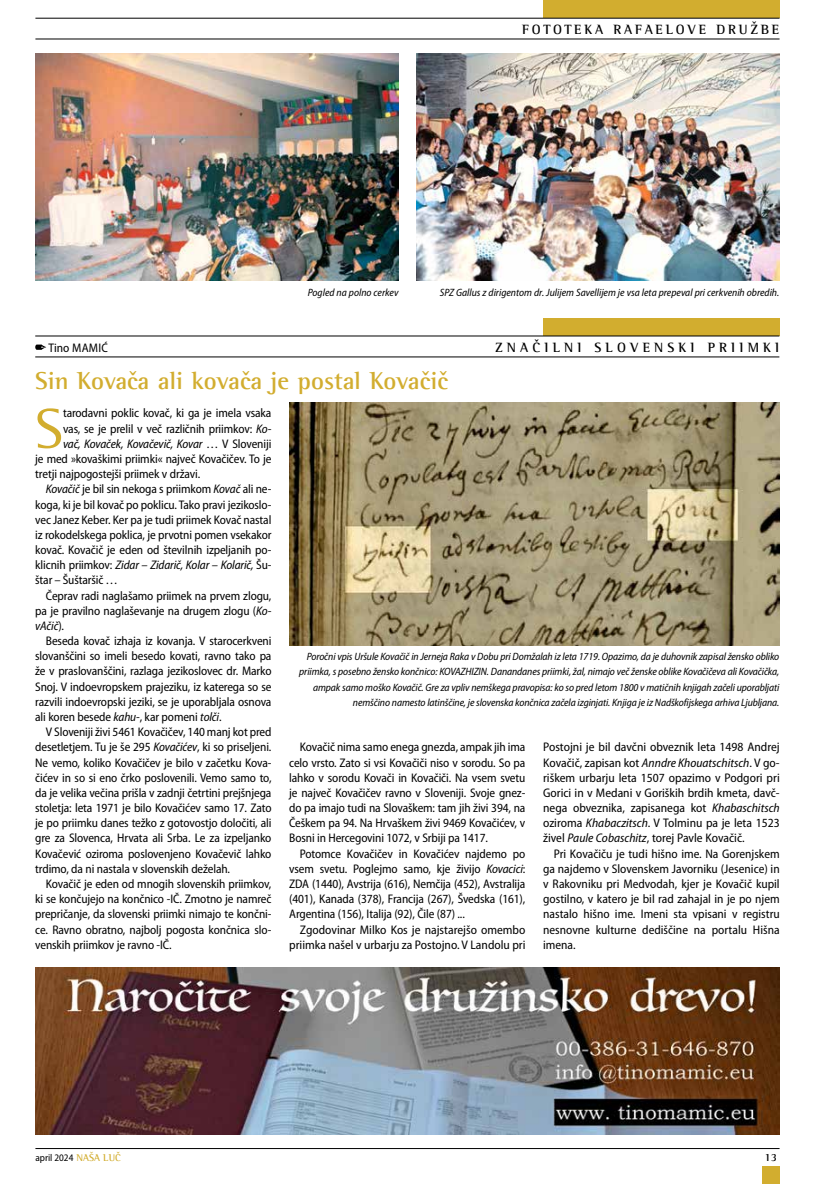
<style>
.page{position:relative;width:815px;height:1184px;background:#fff}
.page>*{position:absolute;margin:0;border:0;box-sizing:border-box;transform-origin:0 0}
.t1{font:57.62px "Rotis SI Semi Serif";color:#d2ad2f}
.t2{font:700 25px "Rotis SI Semi Serif";color:#d2ad2f}
.t3{font:700 13.75px "Rotis SI Semi Serif";letter-spacing:.3em;color:#000}
.t4{font:700 13.75px "Rotis SI Semi Serif";letter-spacing:.2em;color:#000}
.t5{font:semi-condensed 12.5px/15.1px "Myriad Pro";letter-spacing:-.01em;color:#000;text-align:justify}
.t6{font:italic semi-condensed 12.5px "Myriad Pro";letter-spacing:-.01em;color:#000}
.t7{font:semi-condensed 12.5px "Myriad Pro";letter-spacing:.01em;color:#000}
.t8{font:700 11.25px "Rotis SI Semi Serif";color:#000}
.t9{font:italic semi-condensed 10.62px/15.1px "Myriad Pro";letter-spacing:-.01em;color:#000;text-align:right}
.t10{font:semi-condensed 10px "Myriad Pro";color:#000}
.s1{font-style:italic}
.s2{font-style:normal}
.s3{font-family:"Rotis SI Semi Serif";font-weight:700;font-stretch:normal;color:#d2ad2f}
</style>
<div class="page">
<hr style="left:35px;top:1148px;width:745px;height:1px;background:#000">
<div style="left:543px;top:0;width:237px;height:18px;background:#d2ad2f"></div>
<div style="left:762px;top:1166px;width:18px;height:17px;background:#d2ad2f"></div>
<hr style="left:35px;top:39px;width:745px;height:1px;background:#000">
<hr style="left:35px;top:18px;width:745px;height:1px;background:#000">
<svg style="left:35px;top:344px;width:11px;height:6px"></svg>
<div style="left:543px;top:318px;width:236px;height:17px;background:#d2ad2f"></div>
<hr style="left:35px;top:335px;width:744px;height:1px;background:#000">
<hr style="left:35px;top:356px;width:744px;height:1px;background:#000">
<img style="left:35px;top:53px;width:363px;height:228px">
<img style="left:416px;top:53px;width:364px;height:228px">
<img style="left:289px;top:402px;width:490px;height:243px">
<img style="left:36px;top:967px;width:744px;height:167px">
<p class="t4" style="left:522px;top:22px;width:259px">FOTOTEKA RAFAELOVE DRUŽBE</p>
<p class="t9" style="left:308px;top:285px;width:92px">Pogled na polno cerkev</p>
<p class="t9" style="left:440px;top:285px;width:341px">SPZ Gallus z dirigentom dr. Julijem Savellijem je vsa leta prepeval pri cerkvenih obredih.</p>
<p class="t7" style="left:49px;top:341px;width:61px">Tino MAMIĆ</p>
<p class="t3" style="left:495px;top:339px;width:286px">ZNAČILNI SLOVENSKI PRIIMKI</p>
<h2 class="t2" style="left:35px;top:366px;width:414px">Sin Kovača ali kovača je postal Kovačič</h2>
<h1 class="t1" style="left:35px;top:395px;width:29px">S</h1>
<p class="t5" style="left:63px;top:406px;width:210px">tarodavni poklic kovač, ki ga je imela vsaka</p>
<p class="t5" style="left:63px;top:421px;width:210px">vas, se je prelil v več različnih priimkov: <span class="s1">Ko-</span></p>
<p class="t6" style="left:63px;top:437px;width:210px">vač, Kovaček, Kovačevič, Kovar <span class="s2">… V Sloveniji</span></p>
<p class="t5" style="left:35px;top:451px;width:238px">je med »kovaškimi priimki« največ Kovačičev. To je</p>
<p class="t5" style="left:35px;top:466px;width:167px">tretji najpogostejši priimek v državi.</p>
<p class="t5" style="left:46px;top:482px;width:227px"><span class="s1">Kovačič</span> je bil sin nekoga s priimkom <span class="s1">Kovač</span> ali ne-</p>
<p class="t5" style="left:35px;top:497px;width:238px">koga, ki je bil kovač po poklicu. Tako pravi jezikoslo-</p>
<p class="t5" style="left:35px;top:512px;width:238px">vec Janez Keber. Ker pa je tudi priimek Kovač nastal</p>
<p class="t5" style="left:35px;top:527px;width:238px">iz rokodelskega poklica, je prvotni pomen vsekakor</p>
<p class="t5" style="left:35px;top:542px;width:238px">kovač. Kovačič je eden od številnih izpeljanih po-</p>
<p class="t6" style="left:35px;top:558px;width:238px"><span class="s2">klicnih priimkov:</span> Zidar – Zidarič, Kolar – Kolarič, <span class="s2">Šu-</span></p>
<p class="t5" style="left:35px;top:573px;width:84px">štar <span class="s1">–</span> Šuštaršič …</p>
<p class="t5" style="left:46px;top:588px;width:227px">Čeprav radi naglašamo priimek na prvem zlogu,</p>
<p class="t5" style="left:35px;top:603px;width:238px">pa je pravilno naglaševanje na drugem zlogu (<span class="s1">Ko-</span></p>
<p class="t6" style="left:35px;top:619px;width:30px">vAčič<span class="s2">).</span></p>
<p class="t5" style="left:46px;top:633px;width:227px">Beseda kovač izhaja iz kovanja. V starocerkveni</p>
<p class="t5" style="left:35px;top:649px;width:238px">slovanščini so imeli besedo kovati, ravno tako pa</p>
<p class="t5" style="left:35px;top:664px;width:238px">že v praslovanščini, razlaga jezikoslovec dr. Marko</p>
<p class="t5" style="left:35px;top:679px;width:238px">Snoj. V indoevropskem prajeziku, iz katerega so se</p>
<p class="t5" style="left:35px;top:694px;width:238px">razvili indoevropski jeziki, se je uporabljala osnova</p>
<p class="t5" style="left:35px;top:709px;width:188px">ali koren besede <span class="s1">kahu-</span>, kar pomeni <span class="s1">tolči</span>.</p>
<p class="t5" style="left:46px;top:724px;width:227px">V Sloveniji živi 5461 Kovačičev, 140 manj kot pred</p>
<p class="t5" style="left:35px;top:740px;width:238px">desetletjem. Tu je še 295 <span class="s1">Kovačićev</span>, ki so priseljeni.</p>
<p class="t5" style="left:35px;top:755px;width:238px">Ne vemo, koliko Kovačičev je bilo v začetku Kova-</p>
<p class="t5" style="left:35px;top:770px;width:238px">čićev in so si eno črko poslovenili. Vemo samo to,</p>
<p class="t5" style="left:35px;top:785px;width:238px">da je velika večina prišla v zadnji četrtini prejšnjega</p>
<p class="t5" style="left:35px;top:800px;width:238px">stoletja: leta 1971 je bilo Kovačićev samo 17. Zato</p>
<p class="t5" style="left:35px;top:815px;width:238px">je po priimku danes težko z gotovostjo določiti, ali</p>
<p class="t5" style="left:35px;top:831px;width:238px">gre za Slovenca, Hrvata ali Srba. Le za izpeljanko</p>
<p class="t5" style="left:35px;top:846px;width:238px">Kovačević oziroma poslovenjeno Kovačevič lahko</p>
<p class="t5" style="left:35px;top:861px;width:196px">trdimo, da ni nastala v slovenskih deželah.</p>
<p class="t5" style="left:46px;top:876px;width:227px">Kovačič je eden od mnogih slovenskih priimkov,</p>
<p class="t5" style="left:35px;top:891px;width:238px">ki se končujejo na končnico -IČ. Zmotno je namreč</p>
<p class="t5" style="left:35px;top:906px;width:238px">prepričanje, da slovenski priimki nimajo te končni-</p>
<p class="t5" style="left:35px;top:922px;width:238px">ce. Ravno obratno, najbolj pogosta končnica slo-</p>
<p class="t5" style="left:35px;top:937px;width:138px">venskih priimkov je ravno -IČ.</p>
<p class="t9" style="left:299px;top:649px;width:482px">Poročni vpis Uršule Kovačič in Jerneja Raka v Dobu pri Domžalah iz leta 1719. Opazimo, da je duhovnik zapisal žensko obliko priimka, s posebno žensko končnico: KOVAZHIZIN. Danandanes priimki, žal, nimajo več ženske oblike Kovačičeva ali Kovačička, ampak samo moško Kovačič. Gre za vpliv nemškega pravopisa: ko so pred letom 1800 v matičnih knjigah začeli uporabljati nemščino namesto latinščine, je slovenska končnica začela izginjati. Knjiga je iz Nadškofijskega arhiva Ljubljana.</p>
<p class="t5" style="left:543px;top:740px;width:238px">Postojni je bil davčni obveznik leta 1498 Andrej Kovačič, zapisan kot <span class="s1">Anndre Khouatschitsch</span>. V go&shy;riškem urbarju leta 1507 opazimo v Podgori pri Gorici in v Medani v Goriških brdih kmeta, davč&shy;nega obveznika, zapisanega kot <span class="s1">Khabaschitsch </span>oziroma <span class="s1">Khabaczitsch</span>. V Tolminu pa je leta 1523 živel <span class="s1">Paule Cobaschitz</span>, torej Pavle Kovačič.</p>
<p class="t5" style="left:543px;top:846px;width:238px;text-indent:11px">Pri Kovačiču je tudi hišno ime. Na Gorenjskem ga najdemo v Slovenskem Javorniku (Jesenice) in v Rakovniku pri Medvodah, kjer je Kovačič kupil gostilno, v katero je bil rad zahajal in je po njem nastalo hišno ime. Imeni sta vpisani v registru nesnovne kulturne dediščine na portalu Hišna imena.</p>
<p class="t5" style="left:289px;top:740px;width:238px;text-indent:11px">Kovačič nima samo enega gnezda, ampak jih ima celo vrsto. Zato si vsi Kovačiči niso v sorodu. So pa lahko v sorodu Kovači in Kovačiči. Na vsem svetu je največ Kovačičev ravno v Sloveniji. Svoje gnez&shy;do pa imajo tudi na Slovaškem: tam jih živi 394, na Češkem pa 94. Na Hrvaškem živi 9469 Kovačićev, v Bosni in Hercegovini 1072, v Srbiji pa 1417.</p>
<p class="t5" style="left:289px;top:846px;width:238px;text-indent:11px">Potomce Kovačičev in Kovačićev najdemo po vsem svetu. Poglejmo samo, kje živijo <span class="s1">Kovacici</span>:<br>ZDA (1440), Avstrija (616), Nemčija (452), Avstralija (401), Kanada (378), Francija (267), Švedska (161), Argentina (156), Italija (92), Čile (87) ...</p>
<p class="t5" style="left:289px;top:922px;width:238px;text-align:right">Zgodovinar Milko Kos je najstarejšo omembo priimka našel v urbarju za Postojno. V Landolu pri</p>
<p class="t10" style="left:35px;top:1152px;width:87px">april 2024 <span class="s3">NAŠA LUČ</span></p>
<p class="t8" style="left:764px;top:1150px;width:14px">13</p>
</div>
